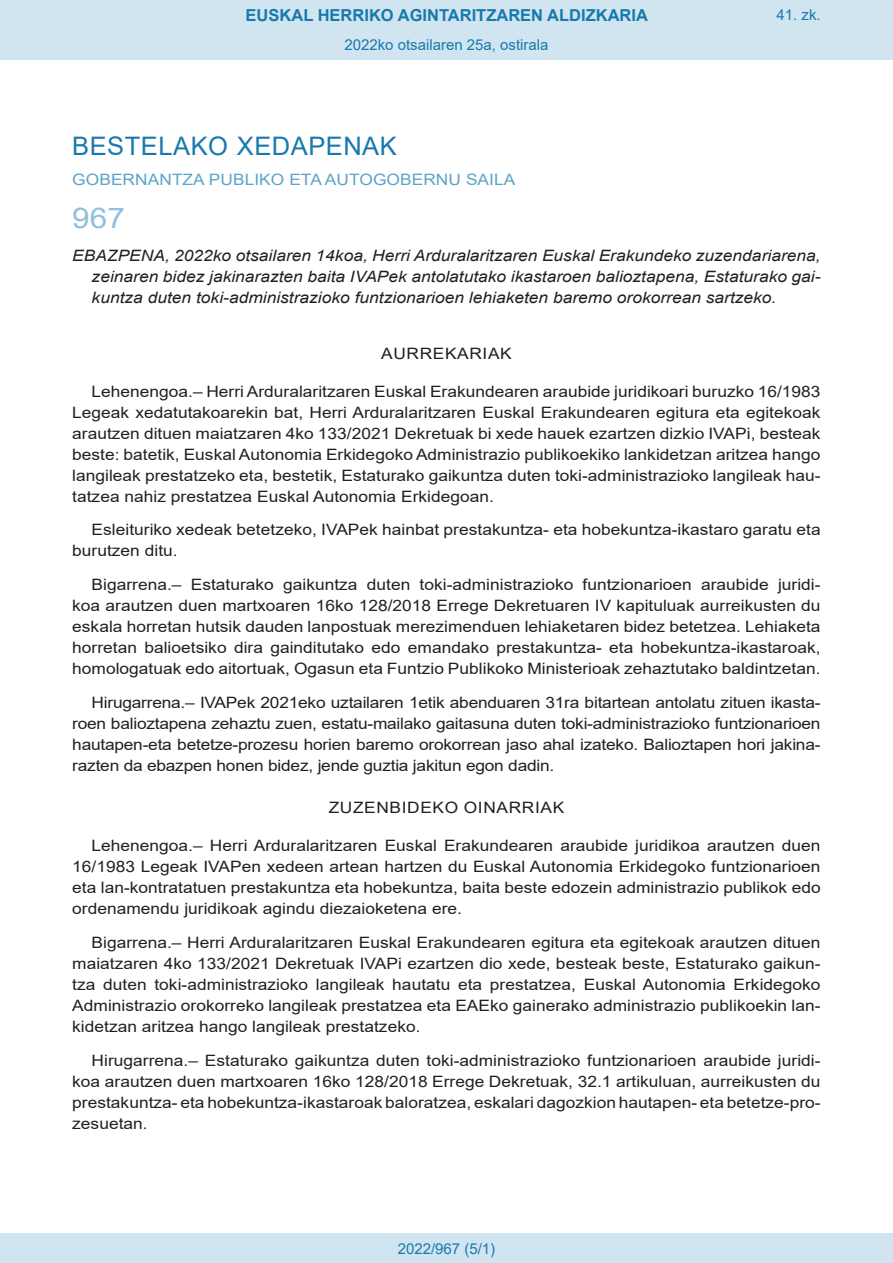
<style>
.page{position:relative;width:893px;height:1263px;background:#fff}
.page>*{position:absolute;margin:0;border:0;box-sizing:border-box;transform-origin:0 0}
.BOPVOrden{font:28.5px "Arial";color:#90c0db;scale:1.11 1}
.BOPVSeccion{font:25.5px "Arial";letter-spacing:.02em;color:#1879ad}
.t1{font:700 16.5px "Arial";color:#1879ad}
.BOPVDetalle{font:15.6px/21px "Arial";color:#231f20;text-align:justify;scale:1.11 1}
.BOPVTitulo{font:italic 15.6px/21px "Arial";color:#231f20;text-align:justify;scale:1.11 1}
.BOPVOrganismo{font:15.6px "Arial";letter-spacing:.005em;color:#5ea4ca;scale:1.11 1}
.BOPVClave{font:15.6px "Arial";letter-spacing:.035em;color:#231f20;scale:1.11 1}
.Paginacion_Centro{font:15px "Arial";color:#1879ad}
</style>
<div class="page">
<div style="left:0;top:0;width:893px;height:60px;background:#d0e5f0"></div>
<div style="left:0;top:1233px;width:893px;height:30px;background:#d0e5f0"></div>
<p class="t1" style="left:246px;top:3px;width:404px">EUSKAL HERRIKO AGINTARITZAREN ALDIZKARIA</p>
<p class="Paginacion_Centro" style="left:344px;top:35px;width:206px">2022ko otsailaren 25a, ostirala</p>
<p class="Paginacion_Centro" style="left:776px;top:5px;width:46px">41. zk.</p>
<p class="BOPVSeccion" style="left:72px;top:128px;width:326px">BESTELAKO XEDAPENAK</p>
<p class="BOPVOrganismo" style="left:72px;top:169px;width:401px">GOBERNANTZA PUBLIKO ETA AUTOGOBERNU SAILA</p>
<p class="BOPVOrden" style="left:72px;top:198px;width:49px">967</p>
<p class="BOPVTitulo" style="left:92px;top:246px;width:658px;text-indent:-19px">EBAZPENA, 2022ko otsailaren 14koa, Herri Arduralaritzaren Euskal Erakundeko zuzendariarena, zeinaren bidez jakinarazten baita IVAPek antolatutako ikastaroen balioztapena, Estaturako gai&shy;kuntza duten toki-administrazioko funtzionarioen lehiaketen baremo orokorrean sartzeko.</p>
<p class="BOPVClave" style="left:381px;top:342px;width:119px">AURREKARIAK</p>
<p class="BOPVDetalle" style="left:72px;top:380px;width:676px;text-indent:19px">Lehenengoa.– Herri Arduralaritzaren Euskal Erakundearen araubide juridikoari buruzko 16/1983<br>Legeak xedatutakoarekin bat, Herri Arduralaritzaren Euskal Erakundearen egitura eta egitekoak arautzen dituen maiatzaren 4ko 133/2021 Dekretuak bi xede hauek ezartzen dizkio IVAPi, besteak beste: batetik, Euskal Autonomia Erkidegoko Administrazio publikoekiko lankidetzan aritzea hango langileak prestatzeko eta, bestetik, Estaturako gaikuntza duten toki-administrazioko langileak hau&shy;tatzea nahiz prestatzea Euskal Autonomia Erkidegoan.</p>
<p class="BOPVDetalle" style="left:72px;top:519px;width:676px;text-indent:19px">Esleituriko xedeak betetzeko, IVAPek hainbat prestakuntza- eta hobekuntza-ikastaro garatu eta burutzen ditu.</p>
<p class="BOPVDetalle" style="left:72px;top:574px;width:676px;text-indent:19px">Bigarrena.– Estaturako gaikuntza duten toki-administrazioko funtzionarioen araubide juridi&shy;koa arautzen duen martxoaren 16ko 128/2018 Errege Dekretuaren IV kapituluak aurreikusten du eskala horretan hutsik dauden lanpostuak merezimenduen lehiaketaren bidez betetzea. Lehiaketa horretan balioetsiko dira gainditutako edo emandako prestakuntza- eta hobekuntza-ikastaroak, homologatuak edo aitortuak, Ogasun eta Funtzio Publikoko Ministerioak zehaztutako baldintzetan.</p>
<p class="BOPVDetalle" style="left:72px;top:692px;width:676px;text-indent:19px">Hirugarrena.– IVAPek 2021eko uztailaren 1etik abenduaren 31ra bitartean antolatu zituen ikasta&shy;roen balioztapena zehaztu zuen, estatu-mailako gaitasuna duten toki-administrazioko funtzionarioen hautapen-eta betetze-prozesu horien baremo orokorrean jaso ahal izateko. Balioztapen hori jakina&shy;razten da ebazpen honen bidez, jende guztia jakitun egon dadin.</p>
<p class="BOPVClave" style="left:329px;top:797px;width:214px">ZUZENBIDEKO OINARRIAK</p>
<p class="BOPVDetalle" style="left:72px;top:835px;width:676px;text-indent:19px">Lehenengoa.– Herri Arduralaritzaren Euskal Erakundearen araubide juridikoa arautzen duen 16/1983 Legeak IVAPen xedeen artean hartzen du Euskal Autonomia Erkidegoko funtzionarioen eta lan-kontratatuen prestakuntza eta hobekuntza, baita beste edozein administrazio publikok edo ordenamendu juridikoak agindu diezaioketena ere.</p>
<p class="BOPVDetalle" style="left:72px;top:932px;width:676px;text-indent:19px">Bigarrena.– Herri Arduralaritzaren Euskal Erakundearen egitura eta egitekoak arautzen dituen maiatzaren 4ko 133/2021 Dekretuak IVAPi ezartzen dio xede, besteak beste, Estaturako gaikun&shy;tza duten toki-administrazioko langileak hautatu eta prestatzea, Euskal Autonomia Erkidegoko Administrazio orokorreko langileak prestatzea eta EAEko gainerako administrazio publikoekin lan&shy;kidetzan aritzea hango langileak prestatzeko.</p>
<p class="BOPVDetalle" style="left:72px;top:1049px;width:676px;text-indent:19px">Hirugarrena.– Estaturako gaikuntza duten toki-administrazioko funtzionarioen araubide juridi&shy;koa arautzen duen martxoaren 16ko 128/2018 Errege Dekretuak, 32.1 artikuluan, aurreikusten du prestakuntza- eta hobekuntza-ikastaroak baloratzea, eskalari dagozkion hautapen- eta betetze-pro&shy;zesuetan.</p>
<p class="Paginacion_Centro" style="left:398px;top:1238px;width:99px">2022/967 (5/1)</p>
</div>
